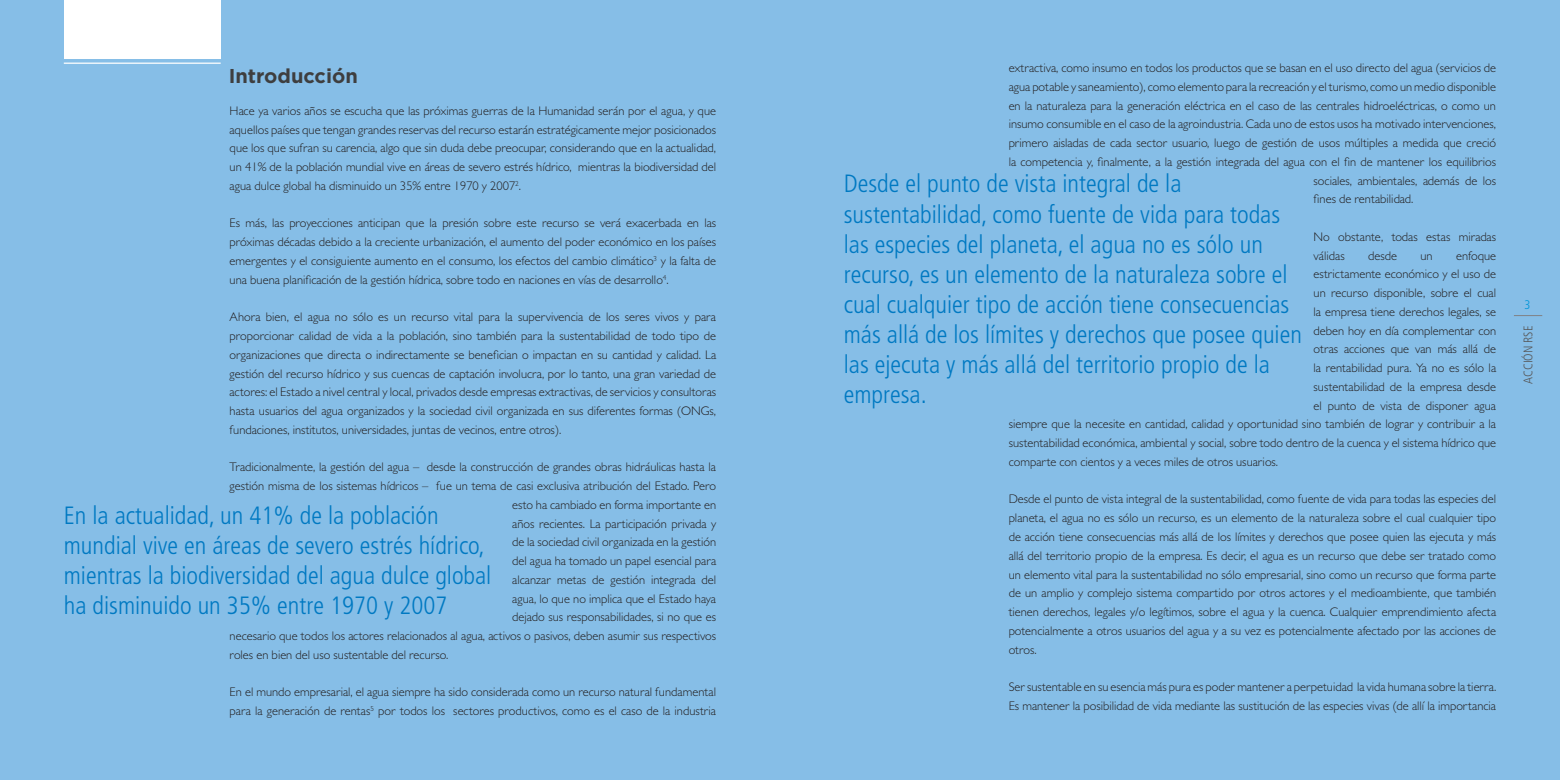
<style>
.page{position:relative;width:1560px;height:780px;background:#fff}
.page>*{position:absolute;margin:0;border:0;box-sizing:border-box;transform-origin:0 0}
.t1{font:300 condensed 25px/30px "Frutiger LT Std";color:#0079c2}
.t2{font:700 20px "Gotham";color:#3e3e3f}
.t3{font:300 12.5px/18.8px "Gill Sans MT Pro";color:#231f20;text-align:justify}
.t4{font:300 condensed 12.5px "Frutiger LT Std";color:#57585a}
.t5{font:300 condensed 12.5px "Frutiger LT Std";color:#0095d9}
</style>
<div class="page">
<div style="left:780px;top:0;width:779px;height:780px;background:#86bee7"></div>
<svg style="left:1514px;top:315px;width:27px;height:1px"></svg>
<div style="left:0;top:0;width:780px;height:780px;background:#86bee7"></div>
<hr style="left:64px;top:63px;width:157px;height:1px;background:#fff">
<div style="left:64px;top:0;width:157px;height:58px;background:#fff"></div>
<p class="t2" style="left:229px;top:64px;width:131px">Introducción</p>
<p class="t3" style="left:1008px;top:58px;width:489px">extractiva, como insumo en todos los productos que se basan en el uso directo del agua (servicios de</p>
<p class="t3" style="left:1008px;top:77px;width:489px">agua potable y saneamiento), como elemento para la recreación y el turismo, como un medio disponible</p>
<p class="t3" style="left:1008px;top:96px;width:489px">en la naturaleza para la generación eléctrica en el caso de las centrales hidroeléctricas, o como un</p>
<p class="t3" style="left:1008px;top:114px;width:489px">insumo consumible en el caso de la agroindustria. Cada uno de estos usos ha motivado intervenciones,</p>
<p class="t3" style="left:1008px;top:133px;width:489px">primero aisladas de cada sector usuario, luego de gestión de usos múltiples a medida que creció</p>
<p class="t3" style="left:1008px;top:152px;width:489px">la competencia y, finalmente, a la gestión integrada del agua con el fin de mantener los equilibrios</p>
<p class="t3" style="left:1313px;top:171px;width:184px">sociales, ambientales, además de los</p>
<p class="t3" style="left:1313px;top:189px;width:101px">fines de rentabilidad.</p>
<p class="t3" style="left:1313px;top:227px;width:184px">No obstante, todas estas miradas válidas</p>
<p class="t3" style="left:230px;top:101px;width:488px">Hace ya varios años se escucha que las próximas guerras de la Humanidad serán por el agua, y que aquellos países que tengan grandes reservas del recurso estarán estratégicamente mejor posicionados que los que sufran su carencia, algo que sin duda debe preocupar, considerando que en la actualidad, un 41% de la población mundial vive en áreas de severo estrés hídrico, mientras la biodiversidad del agua dulce global ha disminuido un 35% entre 1970 y 2007<sup>2</sup>.</p>
<p class="t3" style="left:230px;top:214px;width:488px">Es más, las proyecciones anticipan que la presión sobre este recurso se verá exacerbada en las próximas décadas debido a la creciente urbanización, el aumento del poder económico en los países emergentes y el consiguiente aumento en el consumo, los efectos del cambio climático<sup>3</sup> y la falta de una buena planificación de la gestión hídrica, sobre todo en naciones en vías de desarrollo<sup>4</sup>.</p>
<p class="t3" style="left:230px;top:307px;width:488px">Ahora bien, el agua no sólo es un recurso vital para la supervivencia de los seres vivos y para proporcionar calidad de vida a la población, sino también para la sustentabilidad de todo tipo de organizaciones que directa o indirectamente se benefician o impactan en su cantidad y calidad. La gestión del recurso hídrico y sus cuencas de captación involucra, por lo tanto, una gran variedad de actores: el Estado a nivel central y local, privados desde empresas extractivas, de servicios y consultoras hasta usuarios del agua organizados y la sociedad civil organizada en sus diferentes formas (ONGs, fundaciones, institutos, universidades, juntas de vecinos, entre otros).</p>
<p class="t3" style="left:230px;top:457px;width:488px">Tradicionalmente, la gestión del agua – desde la construcción de grandes obras hidráulicas hasta la</p>
<p class="t3" style="left:230px;top:476px;width:488px">gestión misma de los sistemas hídricos – fue un tema de casi exclusiva atribución del Estado. Pero</p>
<p class="t3" style="left:512px;top:495px;width:205px">esto ha cambiado en forma importante en</p>
<p class="t3" style="left:512px;top:514px;width:205px">años recientes. La participación privada y</p>
<p class="t3" style="left:512px;top:532px;width:205px">de la sociedad civil organizada en la gestión</p>
<p class="t3" style="left:512px;top:551px;width:205px">del agua ha tomado un papel esencial para</p>
<p class="t3" style="left:512px;top:570px;width:205px">alcanzar metas de gestión integrada del</p>
<p class="t3" style="left:512px;top:589px;width:205px">agua, lo que no implica que el Estado haya</p>
<p class="t3" style="left:512px;top:607px;width:205px">dejado sus responsabilidades, si no que es</p>
<p class="t3" style="left:230px;top:626px;width:488px">necesario que todos los actores relacionados al agua, activos o pasivos, deben asumir sus respectivos</p>
<p class="t3" style="left:230px;top:645px;width:220px">roles en bien del uso sustentable del recurso.</p>
<p class="t3" style="left:230px;top:682px;width:488px">En el mundo empresarial, el agua siempre ha sido considerada como un recurso natural fundamental para la generación de rentas<sup>5</sup> por todos los sectores productivos, como es el caso de la industria</p>
<p class="t1" style="left:843px;top:169px;width:459px">Desde el punto de vista integral de la sustentabilidad, como fuente de vida para todas las especies del planeta, el agua no es sólo un recurso, es un elemento de la naturaleza sobre el cual cualquier tipo de acción tiene consecuencias más allá de los límites y derechos que posee quien las ejecuta y más allá del territorio propio de la empresa.</p>
<p class="t3" style="left:1367px;top:246px;width:30px">desde</p>
<p class="t3" style="left:1420px;top:246px;width:14px">un</p>
<p class="t3" style="left:1455px;top:246px;width:42px">enfoque</p>
<p class="t3" style="left:1313px;top:264px;width:184px">estrictamente económico y el uso de</p>
<p class="t3" style="left:1313px;top:283px;width:184px">un recurso disponible, sobre el cual</p>
<p class="t3" style="left:1313px;top:302px;width:184px">la empresa tiene derechos legales, se</p>
<p class="t3" style="left:1313px;top:321px;width:184px">deben hoy en día complementar con</p>
<p class="t3" style="left:1313px;top:339px;width:184px">otras acciones que van más allá de</p>
<p class="t3" style="left:1313px;top:358px;width:184px">la rentabilidad pura. Ya no es sólo la</p>
<p class="t3" style="left:1313px;top:377px;width:184px">sustentabilidad de la empresa desde</p>
<p class="t3" style="left:1313px;top:396px;width:184px">el punto de vista de disponer agua</p>
<p class="t3" style="left:1008px;top:414px;width:489px">siempre que la necesite en cantidad, calidad y oportunidad sino también de lograr y contribuir a la</p>
<p class="t3" style="left:1008px;top:433px;width:489px">sustentabilidad económica, ambiental y social, sobre todo dentro de la cuenca y el sistema hídrico que</p>
<p class="t3" style="left:1008px;top:452px;width:271px">comparte con cientos y a veces miles de otros usuarios.</p>
<p class="t3" style="left:1008px;top:489px;width:489px">Desde el punto de vista integral de la sustentabilidad, como fuente de vida para todas las especies del planeta, el agua no es sólo un recurso, es un elemento de la naturaleza sobre el cual cualquier tipo de acción tiene consecuencias más allá de los límites y derechos que posee quien las ejecuta y más allá del territorio propio de la empresa. Es decir, el agua es un recurso que debe ser tratado como un elemento vital para la sustentabilidad no sólo empresarial, sino como un recurso que forma parte de un amplio y complejo sistema compartido por otros actores y el medioambiente, que también tienen derechos, legales y/o legítimos, sobre el agua y la cuenca. Cualquier emprendimiento afecta potencialmente a otros usuarios del agua y a su vez es potencialmente afectado por las acciones de otros.</p>
<p class="t3" style="left:1008px;top:677px;width:489px">Ser sustentable en su esencia más pura es poder mantener a perpetuidad la vida humana sobre la tierra.<br>Es mantener la posibilidad de vida mediante las sustitución de las especies vivas (de allí la importancia</p>
<p class="t1" style="left:64px;top:500px;width:429px">En la actualidad, un 41% de la población mundial vive en áreas de severo estrés hídrico, mientras la biodiversidad del agua dulce global ha disminuido un 35% entre 1970 y 2007</p>
<p class="t5" style="left:1524px;top:298px;width:8px">3</p>
<p class="t4" style="left:1520px;top:383px;width:59px;rotate:-90deg">ACCIÓN RSE</p>
</div>
